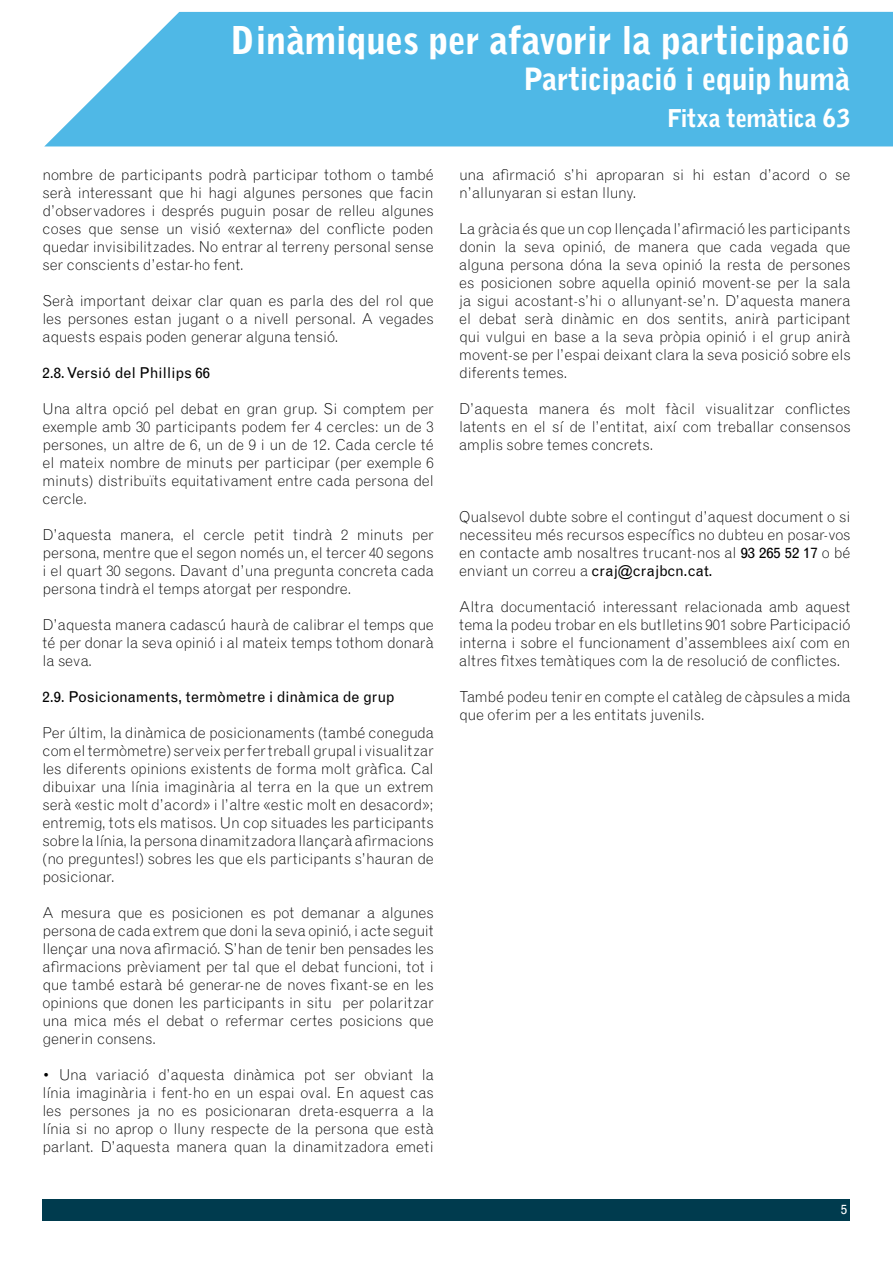
<style>
.page{position:relative;width:893px;height:1263px;background:#fff}
.page>*{position:absolute;margin:0;border:0;box-sizing:border-box;transform-origin:0 0}
.t1{font:900 37.5px "Grotesque MT Std";letter-spacing:-.03em;color:#fff}
.t2{font:900 30px "Grotesque MT Std";letter-spacing:-.025em;color:#fff}
.t3{font:900 24px "Grotesque MT Std";letter-spacing:-.03em;color:#fff}
.t4{font:300 15px/18px "Grotesque MT Std";letter-spacing:-.01em;color:#000;text-align:justify}
.t5{font:15px "Grotesque MT Std";color:#000}
.t6{font:13.5px "Grotesque MT Std";color:#fff}
.s1{font-weight:400}
</style>
<div class="page">
<div style="left:43px;top:1199px;width:807px;height:21px;background:#003b4e"></div>
<svg style="left:45px;top:12px;width:848px;height:134px;background:#5dbde8"></svg>
<h1 class="t1" style="left:230px;top:17px;width:622px">Dinàmiques per afavorir la participació</h1>
<h2 class="t2" style="left:523px;top:60px;width:329px">Participació i equip humà</h2>
<h3 class="t3" style="left:667px;top:104px;width:185px">Fitxa temàtica 63</h3>
<p class="t4" style="left:43px;top:166px;width:393px">nombre de participants podrà participar tothom o també serà interessant que hi hagi algunes persones que facin d’observadores i després puguin posar de relleu algunes coses que sense un visió «externa» del conflicte poden quedar invisibilitzades. No entrar al terreny personal sense ser conscients d’estar-ho fent.</p>
<p class="t4" style="left:43px;top:292px;width:393px">Serà important deixar clar quan es parla des del rol que les persones estan jugant o a nivell personal. A vegades aquests espais poden generar alguna tensió.</p>
<p class="t5" style="left:43px;top:364px;width:169px">2.8. Versió del Phillips 66</p>
<p class="t4" style="left:43px;top:400px;width:393px">Una altra opció pel debat en gran grup. Si comptem per exemple amb 30 participants podem fer 4 cercles: un de 3 persones, un altre de 6, un de 9 i un de 12. Cada cercle té el mateix nombre de minuts per participar (per exemple 6 minuts) distribuïts equitativament entre cada persona del cercle.</p>
<p class="t4" style="left:43px;top:526px;width:393px">D’aquesta manera, el cercle petit tindrà 2 minuts per persona, mentre que el segon només un, el tercer 40 segons i el quart 30 segons. Davant d’una pregunta concreta cada persona tindrà el temps atorgat per respondre.</p>
<p class="t4" style="left:43px;top:616px;width:393px">D’aquesta manera cadascú haurà de calibrar el temps que té per donar la seva opinió i al mateix temps tothom donarà la seva.</p>
<p class="t5" style="left:43px;top:688px;width:354px">2.9. Posicionaments, termòmetre i dinàmica de grup</p>
<p class="t4" style="left:43px;top:724px;width:393px">Per últim, la dinàmica de posicionaments (també coneguda com el termòmetre) serveix per fer treball grupal i visualitzar les diferents opinions existents de forma molt gràfica. Cal dibuixar una línia imaginària al terra en la que un extrem serà «estic molt d’acord» i l’altre «estic molt en desacord»; entremig, tots els matisos. Un cop situades les participants sobre la línia, la persona dinamitzadora llançarà afirmacions (no preguntes!) sobres les que els participants s’hauran de posicionar.</p>
<p class="t4" style="left:43px;top:904px;width:393px">A mesura que es posicionen es pot demanar a algunes persona de cada extrem que doni la seva opinió, i acte seguit llençar una nova afirmació. S’han de tenir ben pensades les afirmacions prèviament per tal que el debat funcioni, tot i que també estarà bé generar-ne de noves fixant-se en les opinions que donen les participants in situ per polaritzar una mica més el debat o refermar certes posicions que generin consens.</p>
<p class="t4" style="left:43px;top:1066px;width:393px">• Una variació d’aquesta dinàmica pot ser obviant la línia imaginària i fent-ho en un espai oval. En aquest cas les persones ja no es posicionaran dreta-esquerra a la línia si no aprop o lluny respecte de la persona que està parlant. D’aquesta manera quan la dinamitzadora emeti</p>
<p class="t4" style="left:459px;top:166px;width:393px">una afirmació s’hi aproparan si hi estan d’acord o se n’allunyaran si estan lluny.</p>
<p class="t4" style="left:459px;top:220px;width:393px">La gràcia és que un cop llençada l’afirmació les participants donin la seva opinió, de manera que cada vegada que alguna persona dóna la seva opinió la resta de persones es posicionen sobre aquella opinió movent-se per la sala ja sigui acostant-s’hi o allunyant-se’n. D’aquesta manera el debat serà dinàmic en dos sentits, anirà participant qui vulgui en base a la seva pròpia opinió i el grup anirà movent-se per l’espai deixant clara la seva posició sobre els diferents temes.</p>
<p class="t4" style="left:459px;top:400px;width:393px">D’aquesta manera és molt fàcil visualitzar conflictes latents en el sí de l’entitat, així com treballar consensos amplis sobre temes concrets.</p>
<p class="t4" style="left:459px;top:508px;width:393px">Qualsevol dubte sobre el contingut d’aquest document o si necessiteu més recursos específics no dubteu en posar-vos en contacte amb nosaltres trucant-nos al <span class="s1">93 265 52 17</span> o bé enviant un correu a <span class="s1">craj@crajbcn.cat.</span></p>
<p class="t4" style="left:459px;top:598px;width:393px">Altra documentació interessant relacionada amb aquest tema la podeu trobar en els butlletins 901 sobre Participació interna i sobre el funcionament d’assemblees així com en altres fitxes temàtiques com la de resolució de conflictes.</p>
<p class="t4" style="left:459px;top:688px;width:393px">També podeu tenir en compte el catàleg de càpsules a mida que oferim per a les entitats juvenils.</p>
<p class="t6" style="left:841px;top:1202px;width:8px">5</p>
</div>
